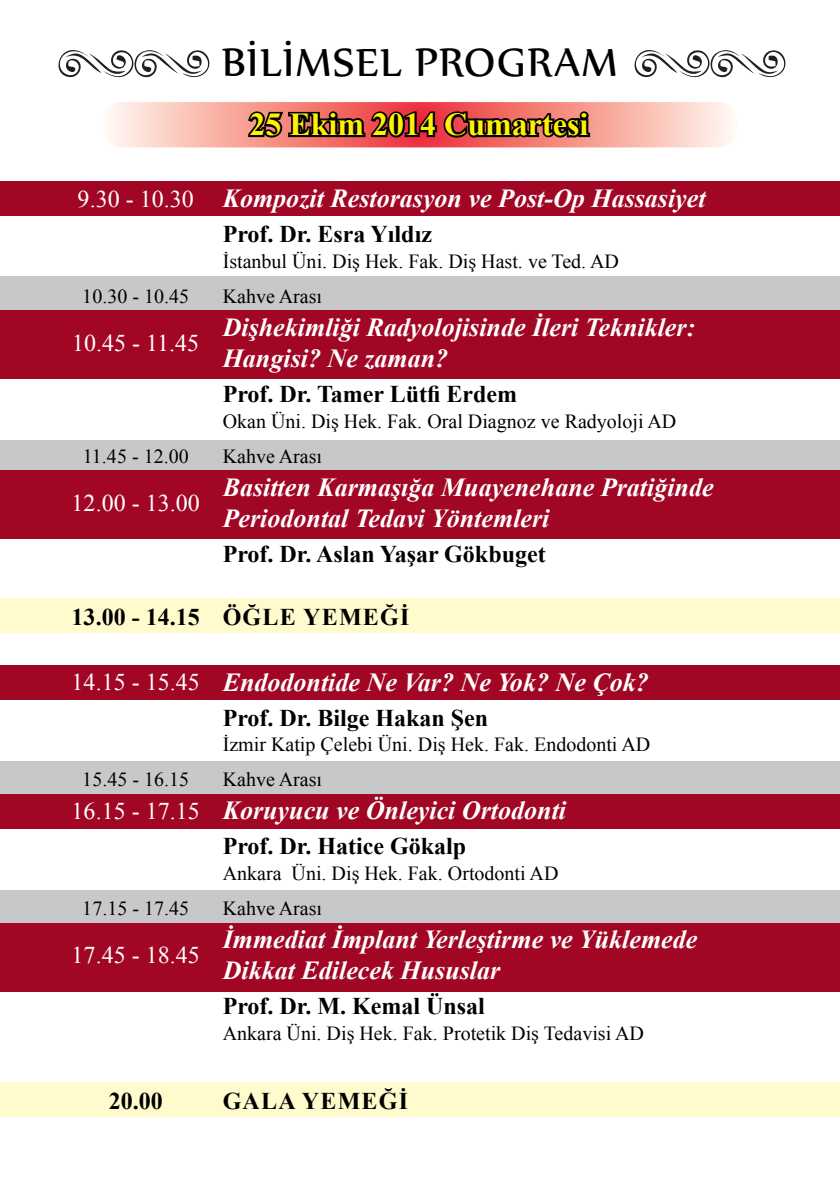
<style>
.page{position:relative;width:840px;height:1191px;background:#fff}
.page>*{position:absolute;margin:0;border:0;box-sizing:border-box;transform-origin:0 0}
.t1{font:48px "Nyala";letter-spacing:.025em;color:#000}
.t2{font:700 32px "Times New Roman";color:#fff200}
.t3{font:italic 700 26px/31.2px "Times New Roman";color:#fff}
.t4{font:700 24px "Times New Roman";color:#000}
.t5{font:24px "Times New Roman";color:#fff}
.t6{font:700 24px "Times New Roman";letter-spacing:.05em;color:#000}
.t7{font:20px "Times New Roman";color:#000}
.s1{font-weight:400;font-style:normal;font-size:24px}
</style>
<div class="page">
<div style="left:0;top:761px;width:839px;height:34px;background:#c7c8ca"></div>
<div style="left:0;top:276px;width:839px;height:34px;background:#c7c8ca"></div>
<div style="left:0;top:441px;width:839px;height:34px;background:#c7c8ca"></div>
<div style="left:0;top:890px;width:839px;height:34px;background:#c7c8ca"></div>
<div style="left:0;top:598px;width:839px;height:34px;background:#fffbcc"></div>
<div style="left:0;top:1082px;width:839px;height:34px;background:#fffbcc"></div>
<div style="left:0;top:666px;width:839px;height:34px;background:#a10724"></div>
<div style="left:0;top:794px;width:839px;height:34px;background:#a10724"></div>
<div style="left:0;top:181px;width:839px;height:34px;background:#a10724"></div>
<div style="left:0;top:310px;width:839px;height:68px;background:#a10724"></div>
<div style="left:0;top:471px;width:839px;height:68px;background:#a10724"></div>
<div style="left:0;top:923px;width:839px;height:68px;background:#a10724"></div>
<svg style="left:109px;top:102px;width:623px;height:45px"></svg>
<svg style="left:58px;top:50px;width:152px;height:28px"></svg>
<svg style="left:634px;top:50px;width:152px;height:28px"></svg>
<h1 class="t1" style="left:222px;top:33px;width:397px">BİLİMSEL PROGRAM</h1>
<p class="t2" style="left:249px;top:101px;width:340px">25 Ekim 2014 Cumartesi</p>
<p class="t3" style="left:78px;top:182px;width:629px"><span class="s1">9.30 - 10.30</span> Kompozit Restorasyon ve Post-Op Hassasiyet</p>
<p class="t4" style="left:222px;top:217px;width:211px">Prof. Dr. Esra Yıldız</p>
<p class="t7" style="left:222px;top:247px;width:397px">İstanbul Üni. Diş Hek. Fak. Diş Hast. ve Ted. AD</p>
<p class="t7" style="left:82px;top:282px;width:108px">10.30 - 10.45</p>
<p class="t7" style="left:222px;top:282px;width:101px">Kahve Arası</p>
<p class="t5" style="left:72px;top:326px;width:129px">10.45 - 11.45</p>
<p class="t3" style="left:222px;top:311px;width:474px">Dişhekimliği Radyolojisinde İleri Teknikler:<br>Hangisi? Ne zaman?</p>
<p class="t4" style="left:222px;top:377px;width:296px">Prof. Dr. Tamer Lütfi Erdem</p>
<p class="t7" style="left:222px;top:407px;width:455px">Okan Üni. Diş Hek. Fak. Oral Diagnoz ve Radyoloji AD</p>
<p class="t7" style="left:83px;top:442px;width:107px">11.45 - 12.00</p>
<p class="t7" style="left:222px;top:442px;width:101px">Kahve Arası</p>
<p class="t5" style="left:72px;top:486px;width:129px">12.00 - 13.00</p>
<p class="t3" style="left:222px;top:471px;width:492px">Basitten Karmaşığa Muayenehane Pratiğinde<br>Periodontal Tedavi Yöntemleri</p>
<p class="t4" style="left:222px;top:537px;width:324px">Prof. Dr. Aslan Yaşar Gökbuget</p>
<p class="t6" style="left:72px;top:599px;width:339px">13.00 - 14.15 ÖĞLE YEMEĞİ</p>
<p class="t3" style="left:72px;top:665px;width:578px"><span class="s1">14.15 - 15.45</span> Endodontide Ne Var? Ne Yok? Ne Çok?</p>
<p class="t4" style="left:222px;top:700px;width:267px">Prof. Dr. Bilge Hakan Şen</p>
<p class="t7" style="left:222px;top:730px;width:429px">İzmir Katip Çelebi Üni. Diş Hek. Fak. Endodonti AD</p>
<p class="t7" style="left:82px;top:765px;width:108px">15.45 - 16.15</p>
<p class="t7" style="left:222px;top:765px;width:101px">Kahve Arası</p>
<p class="t3" style="left:72px;top:794px;width:495px"><span class="s1">16.15 - 17.15</span> Koruyucu ve Önleyici Ortodonti</p>
<p class="t4" style="left:222px;top:829px;width:245px">Prof. Dr. Hatice Gökalp</p>
<p class="t7" style="left:222px;top:858px;width:337px">Ankara Üni. Diş Hek. Fak. Ortodonti AD</p>
<p class="t7" style="left:82px;top:893px;width:108px">17.15 - 17.45</p>
<p class="t7" style="left:222px;top:893px;width:101px">Kahve Arası</p>
<p class="t5" style="left:72px;top:938px;width:129px">17.45 - 18.45</p>
<p class="t3" style="left:222px;top:923px;width:476px">İmmediat İmplant Yerleştirme ve Yüklemede<br>Dikkat Edilecek Hususlar</p>
<p class="t4" style="left:222px;top:989px;width:263px">Prof. Dr. M. Kemal Ünsal</p>
<p class="t7" style="left:222px;top:1018px;width:422px">Ankara Üni. Diş Hek. Fak. Protetik Diş Tedavisi AD</p>
<p class="t4" style="left:109px;top:1083px;width:55px">20.00</p>
<p class="t6" style="left:222px;top:1083px;width:187px">GALA YEMEĞİ</p>
</div>
